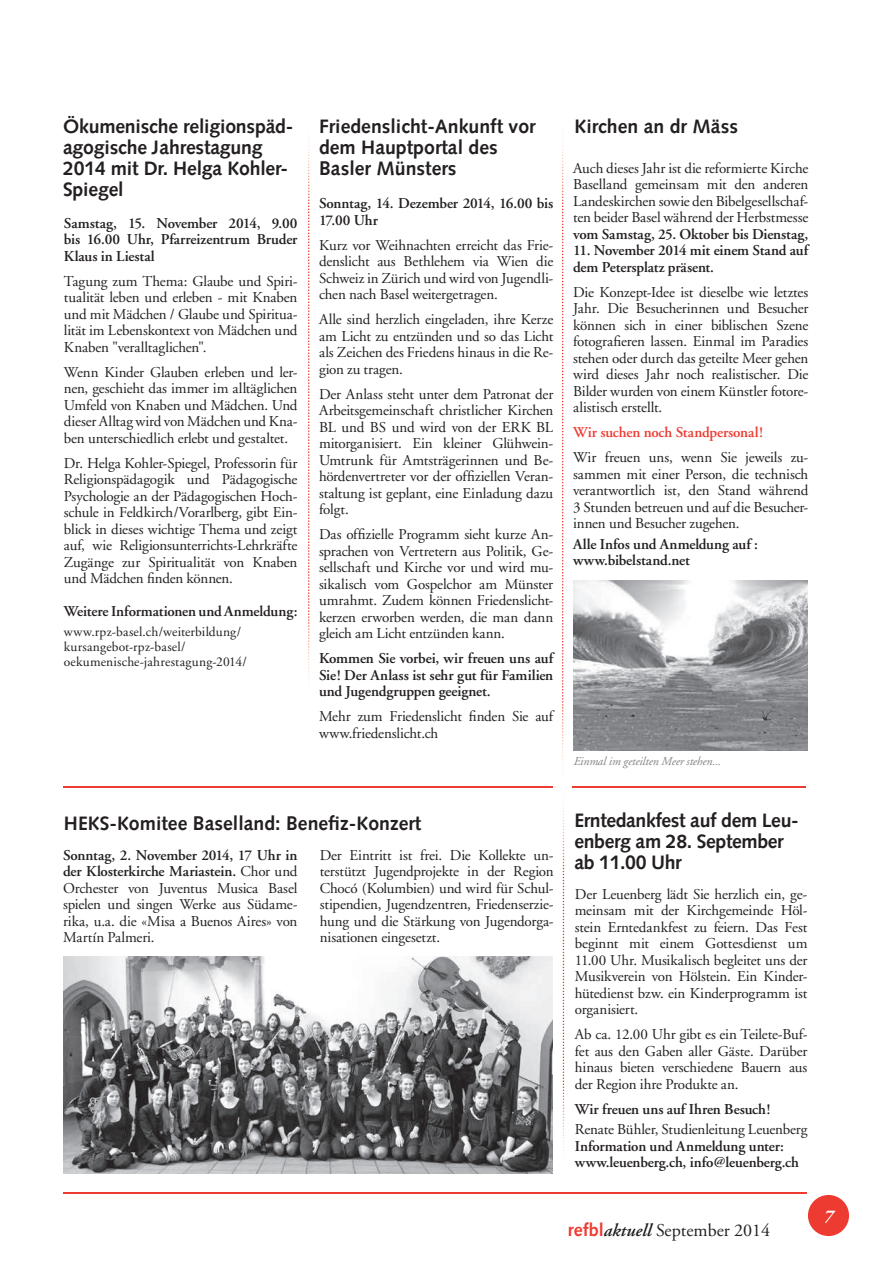
<style>
.page{position:relative;width:893px;height:1263px;background:#fff}
.page>*{position:absolute;margin:0;border:0;box-sizing:border-box;transform-origin:0 0}
.t1{font:700 19.5px/21px "Syntax Com";letter-spacing:-.01em;color:#231f20}
.t2{font:18px "Adobe Garamond";color:#231f20}
.t3{font:italic 700 18px "Adobe Garamond";color:#fff}
.t4{font:15px/16.5px "Adobe Garamond";letter-spacing:-.01em;color:#231f20;text-align:justify}
.t5{font:600 15px/16.5px "Adobe Garamond";letter-spacing:-.01em;color:#231f20}
.t6{font:600 15px "Adobe Garamond";letter-spacing:-.01em;color:#ee3b32}
.t7{font:13.5px/15px "Adobe Garamond";letter-spacing:.01em;color:#231f20}
.t8{font:italic 12px "Adobe Garamond";letter-spacing:-.01em;color:#808285}
.s1{font-weight:600}
.s2{font-family:"Syntax Com";font-weight:700;color:#ee3b32}
.s3{font-weight:600;font-style:italic}
</style>
<div class="page">
<div style="left:808px;top:1195px;width:41px;height:41px;background:#ee3b32;border-radius:50%"></div>
<hr style="left:63px;top:1193px;width:743px;height:1px;background:#ee3b32">
<img style="left:574px;top:581px;width:234px;height:169px">
<img style="left:308px;top:137px;width:1px;height:541px">
<img style="left:562px;top:134px;width:2px;height:726px">
<hr style="left:572px;top:787px;width:234px;height:1px;background:#ee3b32">
<hr style="left:63px;top:787px;width:489px;height:1px;background:#ee3b32">
<img style="left:64px;top:957px;width:489px;height:216px">
<img style="left:563px;top:784px;width:1px;height:370px">
<h1 class="t1" style="left:63px;top:116px;width:232px">Ökumenische religionspäd&shy;agogische Jahrestagung<br>2014 mit Dr. Helga Kohler-<br>Spiegel</h1>
<p class="t5" style="left:64px;top:215px;width:235px;text-align:justify">Samstag, 15. November 2014, 9.00 bis 16.00 Uhr, Pfarreizentrum Bruder Klaus in Liestal</p>
<p class="t4" style="left:64px;top:273px;width:235px">Tagung zum Thema: Glaube und Spiri&shy;tualität leben und erleben - mit Knaben und mit Mädchen / Glaube und Spiritua&shy;lität im Lebenskontext von Mädchen und Knaben "veralltaglichen".</p>
<p class="t4" style="left:64px;top:364px;width:235px">Wenn Kinder Glauben erleben und ler&shy;nen, geschieht das immer im alltäglichen Umfeld von Knaben und Mädchen. Und dieser Alltag wird von Mädchen und Kna&shy;ben unterschiedlich erlebt und gestaltet.</p>
<p class="t4" style="left:64px;top:455px;width:235px">Dr. Helga Kohler-Spiegel, Professorin für Religionspädagogik und Pädagogische Psychologie an der Pädagogischen Hoch&shy;schule in Feldkirch/Vorarlberg, gibt Ein&shy;blick in dieses wichtige Thema und zeigt auf, wie Religionsunterrichts-Lehrkräfte Zugänge zur Spiritualität von Knaben und Mädchen finden können.</p>
<p class="t5" style="left:64px;top:604px;width:235px">Weitere Informationen und Anmeldung:</p>
<p class="t7" style="left:64px;top:624px;width:185px">www.rpz-basel.ch/weiterbildung/ kursangebot-rpz-basel/ oekumenische-jahrestagung-2014/</p>
<h1 class="t1" style="left:319px;top:116px;width:218px">Friedenslicht-Ankunft vor dem Hauptportal des<br>Basler Münsters</h1>
<p class="t5" style="left:319px;top:195px;width:236px">Sonntag, 14. Dezember 2014, 16.00 bis<br>17.00 Uhr</p>
<p class="t4" style="left:319px;top:237px;width:236px">Kurz vor Weihnachten erreicht das Frie&shy;denslicht aus Bethlehem via Wien die Schweiz in Zürich und wird von Jugendli&shy;chen nach Basel weitergetragen.</p>
<p class="t4" style="left:319px;top:311px;width:236px">Alle sind herzlich eingeladen, ihre Kerze am Licht zu entzünden und so das Licht als Zeichen des Friedens hinaus in die Re&shy;gion zu tragen.</p>
<p class="t4" style="left:319px;top:386px;width:236px">Der Anlass steht unter dem Patronat der Arbeitsgemeinschaft christlicher Kirchen BL und BS und wird von der ERK BL mitorganisiert. Ein kleiner Glühwein-Umtrunk für Amtsträgerinnen und Be&shy;hördenvertreter vor der offiziellen Veran&shy;staltung ist geplant, eine Einladung dazu folgt.</p>
<p class="t4" style="left:319px;top:526px;width:236px">Das offizielle Programm sieht kurze An&shy;sprachen von Vertretern aus Politik, Ge&shy;sellschaft und Kirche vor und wird mu&shy;sikalisch vom Gospelchor am Münster umrahmt. Zudem können Friedenslicht&shy;kerzen erworben werden, die man dann gleich am Licht entzünden kann.</p>
<p class="t5" style="left:319px;top:650px;width:236px;text-align:justify">Kommen Sie vorbei, wir freuen uns auf Sie! Der Anlass ist sehr gut für Familien und Jugendgruppen geeignet.</p>
<p class="t4" style="left:319px;top:708px;width:236px">Mehr zum Friedenslicht finden Sie auf www.friedenslicht.ch</p>
<h1 class="t1" style="left:574px;top:116px;width:165px">Kirchen an dr Mäss</h1>
<p class="t4" style="left:573px;top:160px;width:237px">Auch dieses Jahr ist die reformierte Kirche Baselland gemeinsam mit den anderen Landeskirchen sowie den Bibelgesellschaf&shy;ten beider Basel während der Herbstmesse</p>
<p class="t5" style="left:573px;top:226px;width:237px">vom Samstag, 25. Oktober bis Dienstag,</p>
<p class="t5" style="left:573px;top:242px;width:237px">11. November 2014 mit einem Stand auf dem Petersplatz präsent.</p>
<p class="t4" style="left:573px;top:284px;width:237px">Die Konzept-Idee ist dieselbe wie letztes Jahr. Die Besucherinnen und Besucher können sich in einer biblischen Szene fotografieren lassen. Einmal im Paradies stehen oder durch das geteilte Meer gehen wird dieses Jahr noch realistischer. Die Bilder wurden von einem Künstler fotore&shy;alistisch erstellt.</p>
<p class="t6" style="left:573px;top:424px;width:192px">Wir suchen noch Standpersonal!</p>
<p class="t4" style="left:573px;top:449px;width:237px">Wir freuen uns, wenn Sie jeweils zu&shy;sammen mit einer Person, die technisch verantwortlich ist, den Stand während 3 Stunden betreuen und auf die Besucher&shy;innen und Besucher zugehen.</p>
<p class="t5" style="left:573px;top:536px;width:186px">Alle Infos und Anmeldung auf : www.bibelstand.net</p>
<p class="t8" style="left:574px;top:755px;width:149px">Einmal im geteilten Meer stehen...</p>
<h1 class="t1" style="left:64px;top:813px;width:359px">HEKS-Komitee Baselland: Benefiz-Konzert</h1>
<p class="t4" style="left:63px;top:847px;width:236px"><span class="s1">Sonntag, 2. November 2014, 17 Uhr in der Klosterkirche Mariastein.</span> Chor und Orchester von Juventus Musica Basel spielen und singen Werke aus Südame&shy;rika, u.a. die «Misa a Buenos Aires» von Martín Palmeri.</p>
<p class="t4" style="left:320px;top:847px;width:235px">Der Eintritt ist frei. Die Kollekte un&shy;terstützt Jugendprojekte in der Region Chocó (Kolumbien) und wird für Schul&shy;stipendien, Jugendzentren, Friedenserzie&shy;hung und die Stärkung von Jugendorga&shy;nisationen eingesetzt.</p>
<h1 class="t1" style="left:574px;top:810px;width:226px">Erntedankfest auf dem Leu&shy;enberg am 28. September ab 11.00 Uhr</h1>
<p class="t4" style="left:575px;top:886px;width:234px">Der Leuenberg lädt Sie herzlich ein, ge&shy;meinsam mit der Kirchgemeinde Höl&shy;stein Erntedankfest zu feiern. Das Fest beginnt mit einem Gottesdienst um 11.00 Uhr. Musikalisch begleitet uns der Musikverein von Hölstein. Ein Kinder&shy;hütedienst bzw. ein Kinderprogramm ist organisiert.</p>
<p class="t4" style="left:575px;top:1026px;width:234px">Ab ca. 12.00 Uhr gibt es ein Teilete-Buf&shy;fet aus den Gaben aller Gäste. Darüber hinaus bieten verschiedene Bauern aus der Region ihre Produkte an.</p>
<p class="t5" style="left:575px;top:1101px;width:197px">Wir freuen uns auf Ihren Besuch!</p>
<p class="t4" style="left:575px;top:1122px;width:234px">Renate Bühler, Studienleitung Leuenberg</p>
<p class="t5" style="left:575px;top:1138px;width:226px">Information und Anmeldung unter: www.leuenberg.ch, info@leuenberg.ch</p>
<p class="t2" style="left:568px;top:1220px;width:204px"><span class="s2">refbl</span><span class="s3">aktuell</span> September 2014</p>
<p class="t3" style="left:824px;top:1206px;width:11px">7</p>
</div>
